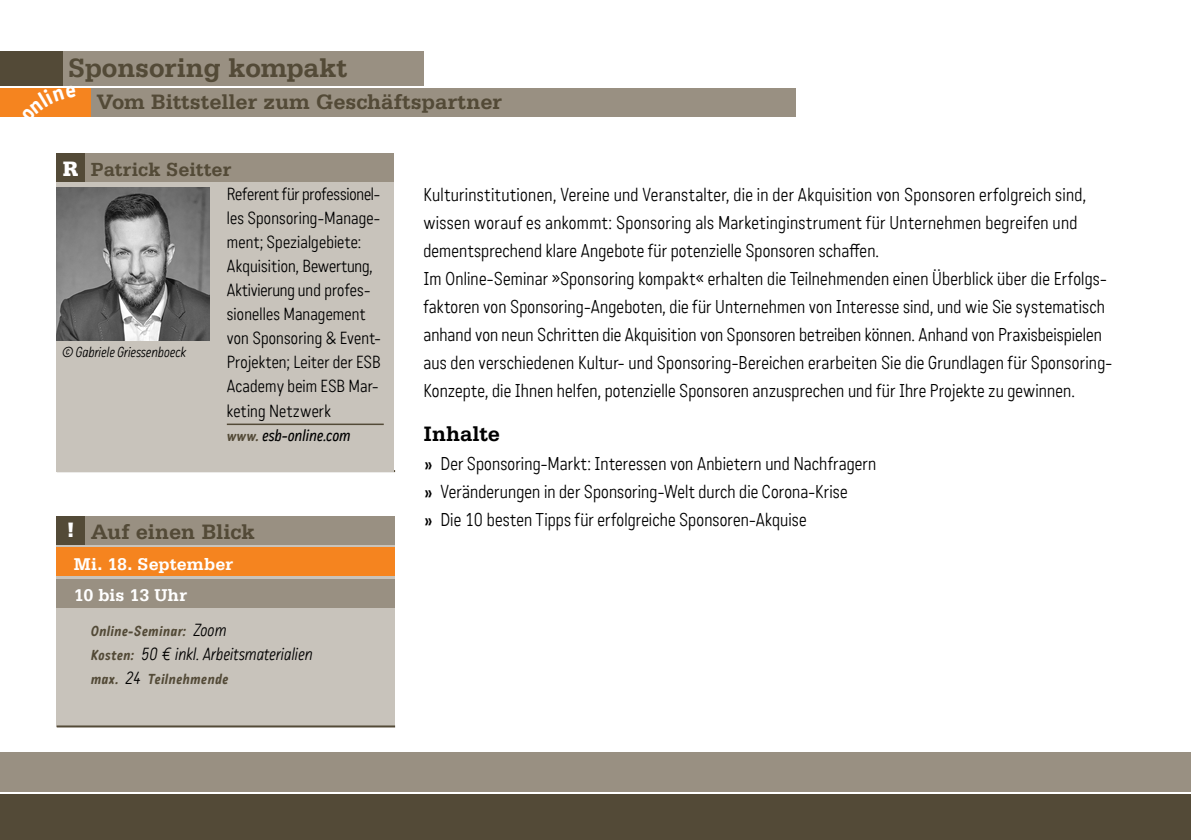
<style>
.page{position:relative;width:1191px;height:840px;background:#fff}
.page>*{position:absolute;margin:0;border:0;box-sizing:border-box;transform-origin:0 0}
.t1{font:700 28px "Serifa";letter-spacing:-.01em;color:#534a37}
.t2{font:700 22px "Serifa";letter-spacing:-.005em;color:#534a37}
.t3{font:700 22px "Serifa";color:#000}
.t4{font:900 22px "Serifa";color:#fff}
.t5{font:700 20px "Serifa";letter-spacing:-.005em;color:#534a37}
.t6{font:300 18px/28px "Katarine";letter-spacing:.01em;color:#000}
.t7{font:700 18px "Serifa";letter-spacing:.005em;color:#fff}
.t8{font:300 17px/24px "Katarine";letter-spacing:.01em;color:#000}
.t9{font:italic 300 17px "Katarine";letter-spacing:.015em;color:#000}
.t10{font:italic 500 16px "Katarine";letter-spacing:.01em;color:#000}
.t11{font:italic 700 14px "Katarine";letter-spacing:.03em;color:#534a37}
.t12{font:italic 300 14px "Katarine";letter-spacing:.005em;color:#000}
.s1{font-weight:700;font-size:14px;color:#534a37}
.s2{font-weight:900;color:#fff}
.s3{font-weight:300;font-size:17px;color:#000}
.s4{font-family:"Serifa";font-weight:700}
</style>
<div class="page">
<div style="left:0;top:751px;width:1191px;height:40px;background:#999082"></div>
<div style="left:0;top:794px;width:1191px;height:45px;background:#534a37"></div>
<div style="left:57px;top:516px;width:338px;height:210px;background:#c8c3bb"></div>
<div style="left:57px;top:516px;width:338px;height:28px;background:#999082"></div>
<hr style="left:57px;top:725px;width:338px;height:2px;background:#534a37">
<hr style="left:57px;top:470px;width:338px;height:2px;background:#534a37">
<div style="left:57px;top:516px;width:28px;height:28px;background:#534a37"></div>
<div style="left:57px;top:181px;width:337px;height:290px;background:#c8c3bb"></div>
<div style="left:57px;top:578px;width:338px;height:29px;background:#999082"></div>
<div style="left:57px;top:547px;width:338px;height:28px;background:#f5841f"></div>
<div style="left:0;top:88px;width:791px;height:28px;background:#999082"></div>
<div style="left:0;top:51px;width:424px;height:34px;background:#999082"></div>
<div style="left:0;top:51px;width:62px;height:34px;background:#534a37"></div>
<div style="left:0;top:88px;width:91px;height:28px;background:#f5841f"></div>
<div style="left:57px;top:153px;width:337px;height:28px;background:#999082"></div>
<hr style="left:227px;top:423px;width:157px;height:2px;background:#534a37">
<div style="left:57px;top:153px;width:28px;height:28px;background:#534a37"></div>
<img style="left:57px;top:187px;width:153px;height:153px">
<svg style="left:21px;top:85px;width:55px;height:32px"></svg>
<h1 class="t1" style="left:68px;top:51px;width:281px">Sponsoring kompakt</h1>
<p class="t2" style="left:96px;top:89px;width:407px">Vom Bittsteller zum Geschäftspartner</p>
<p class="t4" style="left:63px;top:155px;width:17px">R</p>
<p class="t5" style="left:91px;top:157px;width:142px">Patrick Seitter</p>
<p class="t8" style="left:227px;top:182px;width:155px">Referent für professionel&shy;les Sponsoring-Manage&shy;ment; Spezialgebiete:<br>Akquisition, Bewertung,<br>Aktivierung und profes&shy;sionelles Management von Sponsoring &amp; Event-<br>Projekten; Leiter der ESB<br>Academy beim ESB Mar&shy;keting Netzwerk</p>
<p class="t10" style="left:227px;top:425px;width:125px"><span class="s1">www.</span> esb-online.com</p>
<p class="t12" style="left:62px;top:343px;width:125px">© Gabriele Griessenboeck</p>
<p class="t2" style="left:67px;top:518px;width:190px"><span class="s2">!</span> Auf einen Blick</p>
<p class="t7" style="left:74px;top:553px;width:161px">Mi. 18. September</p>
<p class="t7" style="left:74px;top:584px;width:115px">10 bis 13 Uhr</p>
<p class="t11" style="left:91px;top:622px;width:137px">Online-Seminar: <span class="s3">Zoom</span></p>
<p class="t9" style="left:91px;top:643px;width:223px"><span class="s1">Kosten:</span> 50 € inkl. Arbeitsmaterialien</p>
<p class="t11" style="left:91px;top:670px;width:139px">max. <span class="s3">24</span> Teilnehmende</p>
<p class="t6" style="left:423px;top:181px;width:690px">Kulturinstitutionen, Vereine und Veranstalter, die in der Akquisition von Sponsoren erfolgreich sind, wissen worauf es ankommt: Sponsoring als Marketinginstrument für Unternehmen begreifen und dementsprechend klare Angebote für potenzielle Sponsoren schaffen.<br>Im Online-Seminar »Sponsoring kompakt« erhalten die Teilnehmenden einen Überblick über die Erfolgs&shy;faktoren von Sponsoring-Angeboten, die für Unternehmen von Interesse sind, und wie Sie systematisch anhand von neun Schritten die Akquisition von Sponsoren betreiben können. Anhand von Praxisbeispielen aus den verschiedenen Kultur- und Sponsoring-Bereichen erarbeiten Sie die Grundlagen für Sponsoring-Konzepte, die Ihnen helfen, potenzielle Sponsoren anzusprechen und für Ihre Projekte zu gewinnen.</p>
<p class="t3" style="left:423px;top:420px;width:78px">Inhalte</p>
<p class="t6" style="left:423px;top:450px;width:454px"><span class="s4">»</span> Der Sponsoring-Markt: Interessen von Anbietern und Nachfragern <span class="s4">»</span> Veränderungen in der Sponsoring-Welt durch die Corona-Krise<br><span class="s4">»</span> Die 10 besten Tipps für erfolgreiche Sponsoren-Akquise</p>
</div>
